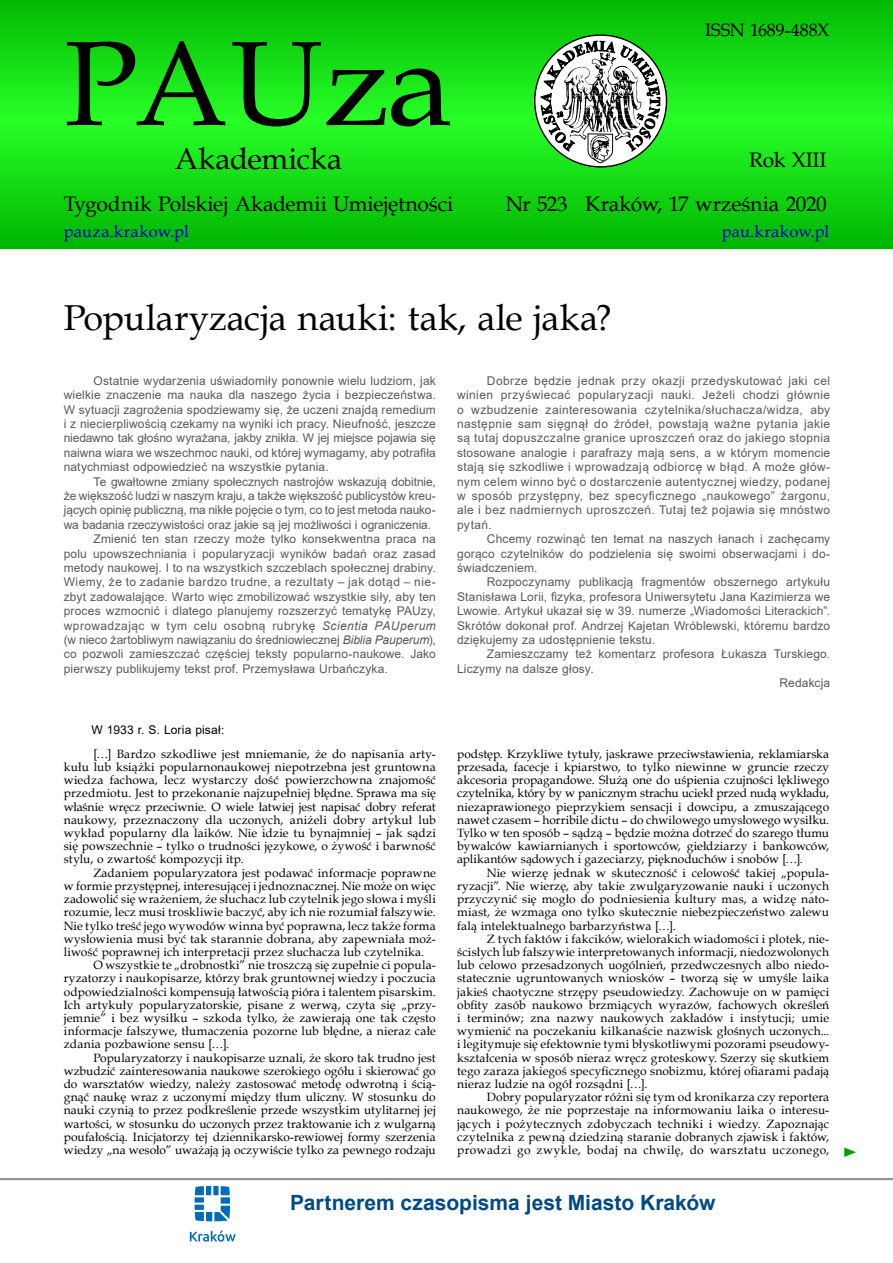
<style>
.page{position:relative;width:893px;height:1263px;background:#fff}
.page>*{position:absolute;margin:0;border:0;box-sizing:border-box;transform-origin:0 0}
.t1{font:120px "Book Antiqua";letter-spacing:-.01em;color:#000}
.t2{font:36px "Book Antiqua";letter-spacing:.005em;color:#000}
.t3{font:30px "Book Antiqua";color:#000}
.t4{font:21px/44px "Book Antiqua";letter-spacing:-.005em;color:#000;text-align:right}
.t5{font:700 21px "Arial";color:#004a83}
.t6{font:18px "Book Antiqua";letter-spacing:-.005em;color:#000}
.t7{font:16.5px "Book Antiqua";letter-spacing:.015em;color:#0000c8}
.t8{font:13.5px "Times New Roman";color:#00a000;scale:1.22 1}
.t9{font:12px/13.2px "Book Antiqua";letter-spacing:.01em;color:#000;text-align:justify}
.t10{font:12px/14.4px "Arial";letter-spacing:.01em;color:#58595b;text-align:justify}
.t11{font:12px "Arial";letter-spacing:-.01em;color:#58595b}
.t12{font:12px "Arial";letter-spacing:.035em;color:#58595b}
.t13{font:12px "Arial";letter-spacing:.04em;color:#58595b}
.t14{font:12px "Arial";letter-spacing:.015em;color:#000}
.s1{font-style:italic}
</style>
<div class="page">
<svg style="left:0;top:0;width:893px;height:249px;background:#13d913"></svg>
<svg style="left:535px;top:35px;width:131px;height:132px"></svg>
<svg style="left:540px;top:32px;width:120px;height:131px"></svg>
<hr style="left:0;top:1178px;width:893px;height:2px;background:#939598">
<svg style="left:195px;top:1186px;width:35px;height:35px"></svg>
<svg style="left:190px;top:1230px;width:46px;height:11px"></svg>
<h1 class="t1" style="left:64px;top:1px;width:390px">PAUza</h1>
<h3 class="t3" style="left:175px;top:138px;width:169px">Akademicka</h3>
<h3 class="t4" style="left:64px;top:182px;width:391px">Tygodnik Polskiej Akademii Umiejętności</h3>
<h3 class="t4" style="left:506px;top:181px;width:63px">Nr 523</h3>
<h3 class="t6" style="left:705px;top:18px;width:126px">ISSN 1689-488X</h3>
<h3 class="t4" style="left:585px;top:138px;width:243px">Rok XIII<br>Kraków, 17 września 2020</h3>
<h3 class="t7" style="left:64px;top:220px;width:127px">pauza.krakow.pl</h3>
<h3 class="t7" style="left:722px;top:220px;width:109px">pau.krakow.pl</h3>
<h2 class="t2" style="left:64px;top:293px;width:550px">Popularyzacja nauki: tak, ale jaka?</h2>
<p class="t10" style="left:64px;top:373px;width:374px;text-indent:30px">Ostatnie wydarzenia uświadomiły ponownie wielu ludziom, jak wielkie znaczenie ma nauka dla naszego życia i bezpieczeństwa.<br>W sytuacji zagrożenia spodziewamy się, że uczeni znajdą remedium i z niecierpliwością czekamy na wyniki ich pracy. Nieufność, jeszcze niedawno tak głośno wyrażana, jakby znikła. W jej miejsce pojawia się naiwna wiara we wszechmoc nauki, od której wymagamy, aby potrafiła natychmiast odpowiedzieć na wszystkie pytania.</p>
<p class="t11" style="left:94px;top:473px;width:344px">Te gwałtowne zmiany społecznych nastrojów wskazują dobitnie,</p>
<p class="t11" style="left:64px;top:487px;width:374px">że większość ludzi w naszym kraju, a także większość publicystów kreu-</p>
<p class="t11" style="left:64px;top:502px;width:374px">jących opinię publiczną, ma nikłe pojęcie o tym, co to jest metoda nauko-</p>
<p class="t11" style="left:64px;top:516px;width:369px">wa badania rzeczywistości oraz jakie są jej możliwości i ograniczenia.</p>
<p class="t10" style="left:94px;top:532px;width:344px">Zmienić ten stan rzeczy może tylko konsekwentna praca na</p>
<p class="t10" style="left:64px;top:546px;width:374px">polu upowszechniania i popularyzacji wyników badań oraz zasad</p>
<p class="t10" style="left:64px;top:560px;width:374px">metody naukowej. I to na wszystkich szczeblach społecznej drabiny.</p>
<p class="t12" style="left:64px;top:574px;width:374px">Wiemy, że to zadanie bardzo trudne, a rezultaty – jak dotąd – nie-</p>
<p class="t10" style="left:64px;top:589px;width:374px">zbyt zadowalające. Warto więc zmobilizować wszystkie siły, aby ten</p>
<p class="t10" style="left:64px;top:604px;width:374px">proces wzmocnić i dlatego planujemy rozszerzyć tematykę PAUzy,</p>
<p class="t13" style="left:64px;top:617px;width:374px">wprowadzając w tym celu osobną rubrykę <span class="s1">Scientia PAUperum</span></p>
<p class="t10" style="left:64px;top:632px;width:374px">(w nieco żartobliwym nawiązaniu do średniowiecznej <span class="s1">Biblia Pauperum</span>),</p>
<p class="t10" style="left:64px;top:647px;width:374px">co pozwoli zamieszczać częściej teksty popularno-naukowe. Jako</p>
<p class="t10" style="left:64px;top:661px;width:325px">pierwszy publikujemy tekst prof. Przemysława Urbańczyka.</p>
<p class="t14" style="left:92px;top:721px;width:134px">W 1933 r. S. Loria pisał:</p>
<p class="t9" style="left:64px;top:747px;width:374px;text-indent:30px">[…] Bardzo szkodliwe jest mniemanie, że do napisania arty&shy;kułu lub książki popularnonaukowej niepotrzebna jest gruntowna wiedza fachowa, lecz wystarczy dość powierzchowna znajomość przedmiotu. Jest to przekonanie najzupełniej błędne. Sprawa ma się właśnie wręcz przeciwnie. O wiele łatwiej jest napisać dobry referat naukowy, przeznaczony dla uczonych, aniżeli dobry artykuł lub wykład popularny dla laików. Nie idzie tu bynajmniej – jak sądzi się powszechnie – tylko o trudności językowe, o żywość i barwność stylu, o zwartość kompozycji itp.</p>
<p class="t9" style="left:94px;top:866px;width:344px">Zadaniem popularyzatora jest podawać informacje poprawne</p>
<p class="t9" style="left:64px;top:879px;width:374px">w formie przystępnej, interesującej i jednoznacznej. Nie może on więc</p>
<p class="t9" style="left:64px;top:892px;width:374px">zadowolić się wrażeniem, że słuchacz lub czytelnik jego słowa i myśli</p>
<p class="t9" style="left:64px;top:905px;width:374px">rozumie, lecz musi troskliwie baczyć, aby ich nie rozumiał fałszywie.</p>
<p class="t9" style="left:64px;top:918px;width:374px">Nie tylko treść jego wywodów winna być poprawna, lecz także forma</p>
<p class="t9" style="left:64px;top:932px;width:374px">wysłowienia musi być tak starannie dobrana, aby zapewniała moż-</p>
<p class="t9" style="left:64px;top:945px;width:362px">liwość poprawnej ich interpretacji przez słuchacza lub czytelnika.</p>
<p class="t9" style="left:94px;top:958px;width:344px">O wszystkie te „drobnostki” nie troszczą się zupełnie ci popula-</p>
<p class="t9" style="left:64px;top:971px;width:374px">ryzatorzy i naukopisarze, którzy brak gruntownej wiedzy i poczucia</p>
<p class="t9" style="left:64px;top:984px;width:374px">odpowiedzialności kompensują łatwością pióra i talentem pisarskim.</p>
<p class="t9" style="left:64px;top:998px;width:374px">Ich artykuły popularyzatorskie, pisane z werwą, czyta się „przy-</p>
<p class="t9" style="left:64px;top:1011px;width:374px">jemnie” i bez wysiłku – szkoda tylko, że zawierają one tak często</p>
<p class="t9" style="left:64px;top:1024px;width:374px">informacje fałszywe, tłumaczenia pozorne lub błędne, a nieraz całe</p>
<p class="t9" style="left:64px;top:1037px;width:167px">zdania pozbawione sensu […].</p>
<p class="t9" style="left:94px;top:1050px;width:344px">Popularyzatorzy i naukopisarze uznali, że skoro tak trudno jest</p>
<p class="t9" style="left:64px;top:1064px;width:374px">wzbudzić zainteresowania naukowe szerokiego ogółu i skierować go</p>
<p class="t9" style="left:64px;top:1077px;width:374px">do warsztatów wiedzy, należy zastosować metodę odwrotną i ścią-</p>
<p class="t9" style="left:64px;top:1090px;width:374px">gnąć naukę wraz z uczonymi między tłum uliczny. W stosunku do</p>
<p class="t9" style="left:64px;top:1103px;width:374px">nauki czynią to przez podkreślenie przede wszystkim utylitarnej jej</p>
<p class="t9" style="left:64px;top:1116px;width:374px">wartości, w stosunku do uczonych przez traktowanie ich z wulgarną</p>
<p class="t9" style="left:64px;top:1130px;width:374px">poufałością. Inicjatorzy tej dziennikarsko-rewiowej formy szerzenia</p>
<p class="t9" style="left:64px;top:1143px;width:374px">wiedzy „na wesoło” uważają ją oczywiście tylko za pewnego rodzaju</p>
<p class="t10" style="left:457px;top:373px;width:375px;text-indent:30px">Dobrze będzie jednak przy okazji przedyskutować jaki cel winien przyświecać popularyzacji nauki. Jeżeli chodzi głównie o wzbudzenie zainteresowania czytelnika/słuchacza/widza, aby następnie sam sięgnął do źródeł, powstają ważne pytania jakie są tutaj dopuszczalne granice uproszczeń oraz do jakiego stopnia stosowane analogie i parafrazy mają sens, a w którym momencie stają się szkodliwe i wprowadzają odbiorcę w błąd. A może głów&shy;nym celem winno być o dostarczenie autentycznej wiedzy, podanej w sposób przystępny, bez specyficznego „naukowego” żargonu, ale i bez nadmiernych uproszczeń. Tutaj też pojawia się mnóstwo pytań.</p>
<p class="t10" style="left:457px;top:532px;width:375px;text-indent:30px">Chcemy rozwinąć ten temat na naszych łanach i zachęcamy gorąco czytelników do podzielenia się swoimi obserwacjami i do&shy;świadczeniem.</p>
<p class="t10" style="left:457px;top:575px;width:375px;text-indent:30px">Rozpoczynamy publikacją fragmentów obszernego artykułu Stanisława Lorii, fizyka, profesora Uniwersytetu Jana Kazimierza we Lwowie. Artykuł ukazał się w 39. numerze „Wiadomości Literackich”.<br>Skrótów dokonał prof. Andrzej Kajetan Wróblewski, któremu bardzo dziękujemy za udostępnienie tekstu.</p>
<p class="t10" style="left:487px;top:647px;width:345px">Zamieszczamy też komentarz profesora Łukasza Turskiego.</p>
<p class="t10" style="left:457px;top:661px;width:138px">Liczymy na dalsze głosy.</p>
<p class="t10" style="left:780px;top:676px;width:52px">Redakcja</p>
<p class="t9" style="left:457px;top:747px;width:374px">podstęp. Krzykliwe tytuły, jaskrawe przeciwstawienia, reklamiarska przesada, facecje i kpiarstwo, to tylko niewinne w gruncie rzeczy akcesoria propagandowe. Służą one do uśpienia czujności lękliwego czytelnika, który by w panicznym strachu uciekł przed nudą wykładu, niezaprawionego pieprzykiem sensacji i dowcipu, a zmuszającego nawet czasem – horribile dictu – do chwilowego umysłowego wysiłku.<br>Tylko w ten sposób – sądzą – będzie można dotrzeć do szarego tłumu bywalców kawiarnianych i sportowców, giełdziarzy i bankowców, aplikantów sądowych i gazeciarzy, pięknoduchów i snobów […].</p>
<p class="t9" style="left:457px;top:866px;width:374px;text-indent:30px">Nie wierzę jednak w skuteczność i celowość takiej „popula&shy;ryzacji”. Nie wierzę, aby takie zwulgaryzowanie nauki i uczonych przyczynić się mogło do podniesienia kultury mas, a widzę nato&shy;miast, że wzmaga ono tylko skutecznie niebezpieczeństwo zalewu falą intelektualnego barbarzyństwa […].</p>
<p class="t9" style="left:457px;top:932px;width:374px;text-indent:30px">Z tych faktów i fakcików, wielorakich wiadomości i plotek, nie&shy;ścisłych lub fałszywie interpretowanych informacji, niedozwolonych lub celowo przesadzonych uogólnień, przedwczesnych albo niedo&shy;statecznie ugruntowanych wniosków – tworzą się w umyśle laika jakieś chaotyczne strzępy pseudowiedzy. Zachowuje on w pamięci obfity zasób naukowo brzmiących wyrazów, fachowych określeń i terminów; zna nazwy naukowych zakładów i instytucji; umie wymienić na poczekaniu kilkanaście nazwisk głośnych uczonych... i legitymuje się efektownie tymi błyskotliwymi pozorami pseudowy&shy;kształcenia w sposób nieraz wręcz groteskowy. Szerzy się skutkiem tego zaraza jakiegoś specyficznego snobizmu, której ofiarami padają nieraz ludzie na ogół rozsądni […].</p>
<p class="t9" style="left:457px;top:1090px;width:374px;text-indent:30px">Dobry popularyzator różni się tym od kronikarza czy reportera naukowego, że nie poprzestaje na informowaniu laika o interesu&shy;jących i pożytecznych zdobyczach techniki i wiedzy. Zapoznając czytelnika z pewną dziedziną staranie dobranych zjawisk i faktów, prowadzi go zwykle, bodaj na chwilę, do warsztatu uczonego,</p>
<p class="t8" style="left:842px;top:1143px;width:15px">►</p>
<h3 class="t5" style="left:290px;top:1188px;width:427px">Partnerem czasopisma jest Miasto Kraków</h3>
</div>
